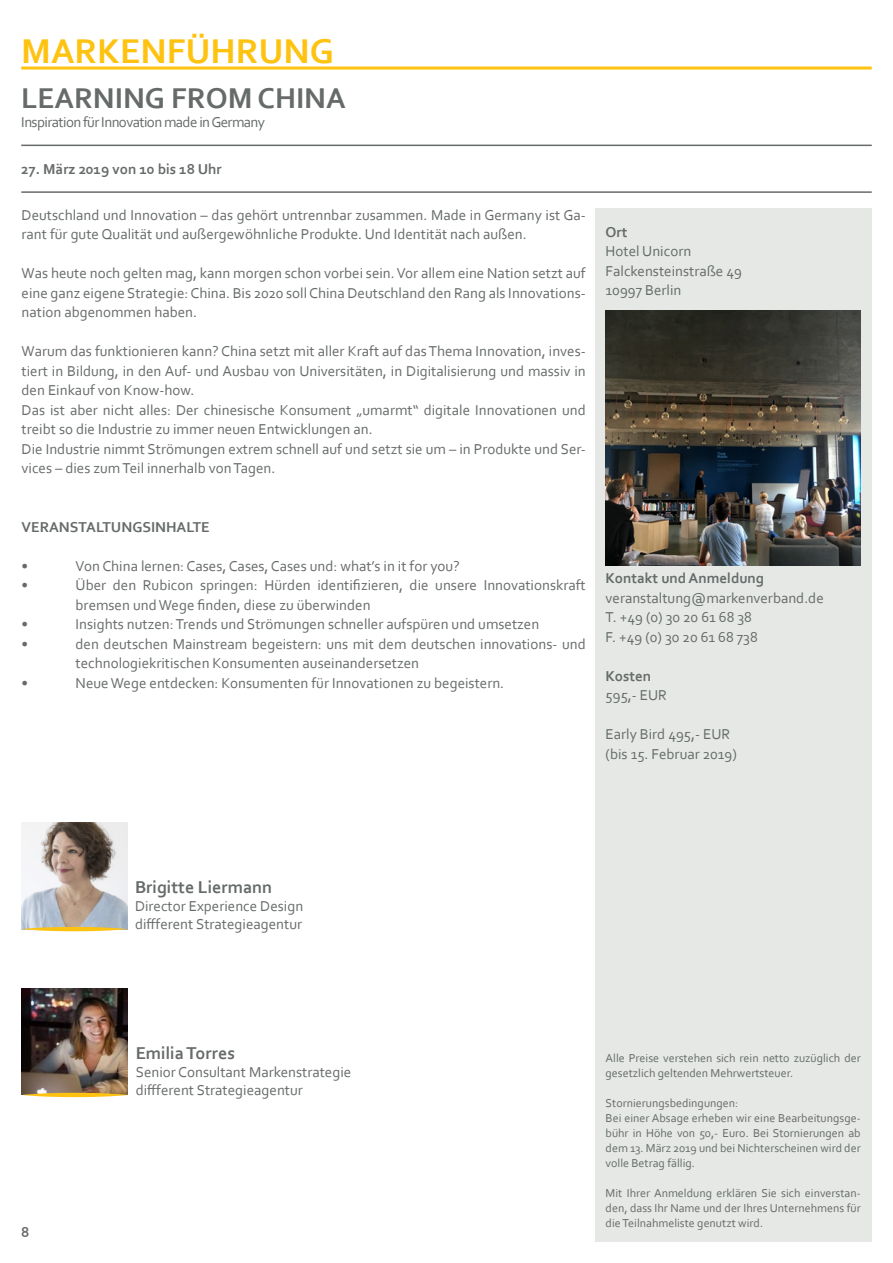
<style>
.page{position:relative;width:893px;height:1263px;background:#fff}
.page>*{position:absolute;margin:0;border:0;box-sizing:border-box;transform-origin:0 0}
.t1{font:700 36px "Corbel";color:#fec210}
.t2{font:700 30px "Corbel";color:#666b6a}
.t3{font:700 18px "Corbel";color:#666b6a}
.t4{font:15px/19.5px "Corbel";color:#666b6a}
.t5{font:700 15px "Corbel";color:#666b6a}
.t6{font:15px "Corbel";letter-spacing:-.04em;color:#666b6a}
.t7{font:12px/15px "Corbel";color:#666b6a;text-align:justify}
</style>
<div class="page">
<hr style="left:21px;top:67px;width:851px;height:3px;background:#fec210">
<hr style="left:21px;top:145px;width:851px;height:1px;background:#666b6a">
<hr style="left:21px;top:191px;width:851px;height:2px;background:#666b6a">
<div style="left:595px;top:208px;width:276px;height:1034px;background:#e5e8e5"></div>
<img style="left:21px;top:989px;width:107px;height:106px">
<img style="left:21px;top:823px;width:107px;height:104px">
<svg style="left:21px;top:927px;width:107px;height:4px"></svg>
<svg style="left:22px;top:1093px;width:106px;height:4px"></svg>
<img style="left:606px;top:310px;width:255px;height:256px">
<p class="t1" style="left:21px;top:28px;width:314px">MARKENFÜHRUNG</p>
<p class="t2" style="left:21px;top:79px;width:326px">LEARNING FROM CHINA</p>
<p class="t6" style="left:21px;top:113px;width:245px">Inspiration für Innovation made in Germany</p>
<p class="t5" style="left:21px;top:159px;width:202px">27. März 2019 von 10 bis 18 Uhr</p>
<p class="t4" style="left:22px;top:205px;width:566px">Deutschland und Innovation – das gehört untrennbar zusammen. Made in Germany ist Ga&shy;rant für gute Qualität und außergewöhnliche Produkte. Und Identität nach außen.</p>
<p class="t4" style="left:22px;top:263px;width:566px;text-align:justify">Was heute noch gelten mag, kann morgen schon vorbei sein. Vor allem eine Nation setzt auf eine ganz eigene Strategie: China. Bis 2020 soll China Deutschland den Rang als Innovations&shy;nation abgenommen haben.</p>
<p class="t4" style="left:22px;top:341px;width:566px;text-align:justify">Warum das funktionieren kann? China setzt mit aller Kraft auf das Thema Innovation, inves&shy;tiert in Bildung, in den Auf- und Ausbau von Universitäten, in Digitalisierung und massiv in den Einkauf von Know-how.</p>
<p class="t4" style="left:22px;top:400px;width:566px">Das ist aber nicht alles: Der chinesische Konsument „umarmt“ digitale Innovationen und treibt so die Industrie zu immer neuen Entwicklungen an.</p>
<p class="t4" style="left:22px;top:439px;width:566px">Die Industrie nimmt Strömungen extrem schnell auf und setzt sie um – in Produkte und Ser&shy;vices – dies zum Teil innerhalb von Tagen.</p>
<p class="t5" style="left:22px;top:518px;width:190px">VERANSTALTUNGSINHALTE</p>
<p class="t4" style="left:22px;top:556px;width:8px">•</p>
<p class="t4" style="left:76px;top:556px;width:386px">Von China lernen: Cases, Cases, Cases und: what’s in it for you?</p>
<p class="t4" style="left:22px;top:575px;width:8px">•</p>
<p class="t4" style="left:76px;top:575px;width:512px">Über den Rubicon springen: Hürden identifizieren, die unsere Innovationskraft bremsen und Wege finden, diese zu überwinden</p>
<p class="t4" style="left:22px;top:614px;width:8px">•</p>
<p class="t4" style="left:76px;top:614px;width:465px">Insights nutzen: Trends und Strömungen schneller aufspüren und umsetzen</p>
<p class="t4" style="left:22px;top:634px;width:8px">•</p>
<p class="t4" style="left:76px;top:634px;width:512px">den deutschen Mainstream begeistern: uns mit dem deutschen innovations- und technologiekritischen Konsumenten auseinandersetzen</p>
<p class="t4" style="left:22px;top:673px;width:8px">•</p>
<p class="t4" style="left:76px;top:673px;width:430px">Neue Wege entdecken: Konsumenten für Innovationen zu begeistern.</p>
<p class="t5" style="left:606px;top:222px;width:23px">Ort</p>
<p class="t4" style="left:606px;top:241px;width:87px">Hotel Unicorn</p>
<p class="t4" style="left:606px;top:260px;width:138px">Falckensteinstraße 49</p>
<p class="t4" style="left:606px;top:280px;width:77px">10997 Berlin</p>
<p class="t5" style="left:606px;top:569px;width:160px">Kontakt und Anmeldung</p>
<p class="t4" style="left:606px;top:587px;width:220px">veranstaltung@markenverband.de</p>
<p class="t4" style="left:606px;top:607px;width:148px">T. +49 (0) 30 20 61 68 38</p>
<p class="t4" style="left:606px;top:626px;width:154px">F. +49 (0) 30 20 61 68 738</p>
<p class="t5" style="left:606px;top:666px;width:47px">Kosten</p>
<p class="t4" style="left:606px;top:685px;width:63px">595,- EUR</p>
<p class="t4" style="left:606px;top:724px;width:126px">Early Bird 495,- EUR</p>
<p class="t4" style="left:606px;top:743px;width:133px">(bis 15. Februar 2019)</p>
<p class="t5" style="left:21px;top:1223px;width:10px">8</p>
<p class="t3" style="left:135px;top:876px;width:139px">Brigitte Liermann</p>
<p class="t4" style="left:135px;top:896px;width:170px">Director Experience Design</p>
<p class="t4" style="left:135px;top:914px;width:169px">diffferent Strategieagentur</p>
<p class="t3" style="left:136px;top:1042px;width:101px">Emilia Torres</p>
<p class="t4" style="left:136px;top:1062px;width:217px">Senior Consultant Markenstrategie</p>
<p class="t4" style="left:136px;top:1080px;width:169px">diffferent Strategieagentur</p>
<p class="t7" style="left:606px;top:1050px;width:257px">Alle Preise verstehen sich rein netto zuzüglich der gesetzlich geltenden Mehrwertsteuer.</p>
<p class="t7" style="left:606px;top:1095px;width:134px">Stornierungsbedingungen:</p>
<p class="t7" style="left:606px;top:1110px;width:257px">Bei einer Absage erheben wir eine Bearbeitungsge&shy;bühr in Höhe von 50,- Euro. Bei Stornierungen ab dem 13. März 2019 und bei Nichterscheinen wird der volle Betrag fällig.</p>
<p class="t7" style="left:606px;top:1185px;width:257px">Mit Ihrer Anmeldung erklären Sie sich einverstan&shy;den, dass Ihr Name und der Ihres Unternehmens für die Teilnahmeliste genutzt wird.</p>
</div>
